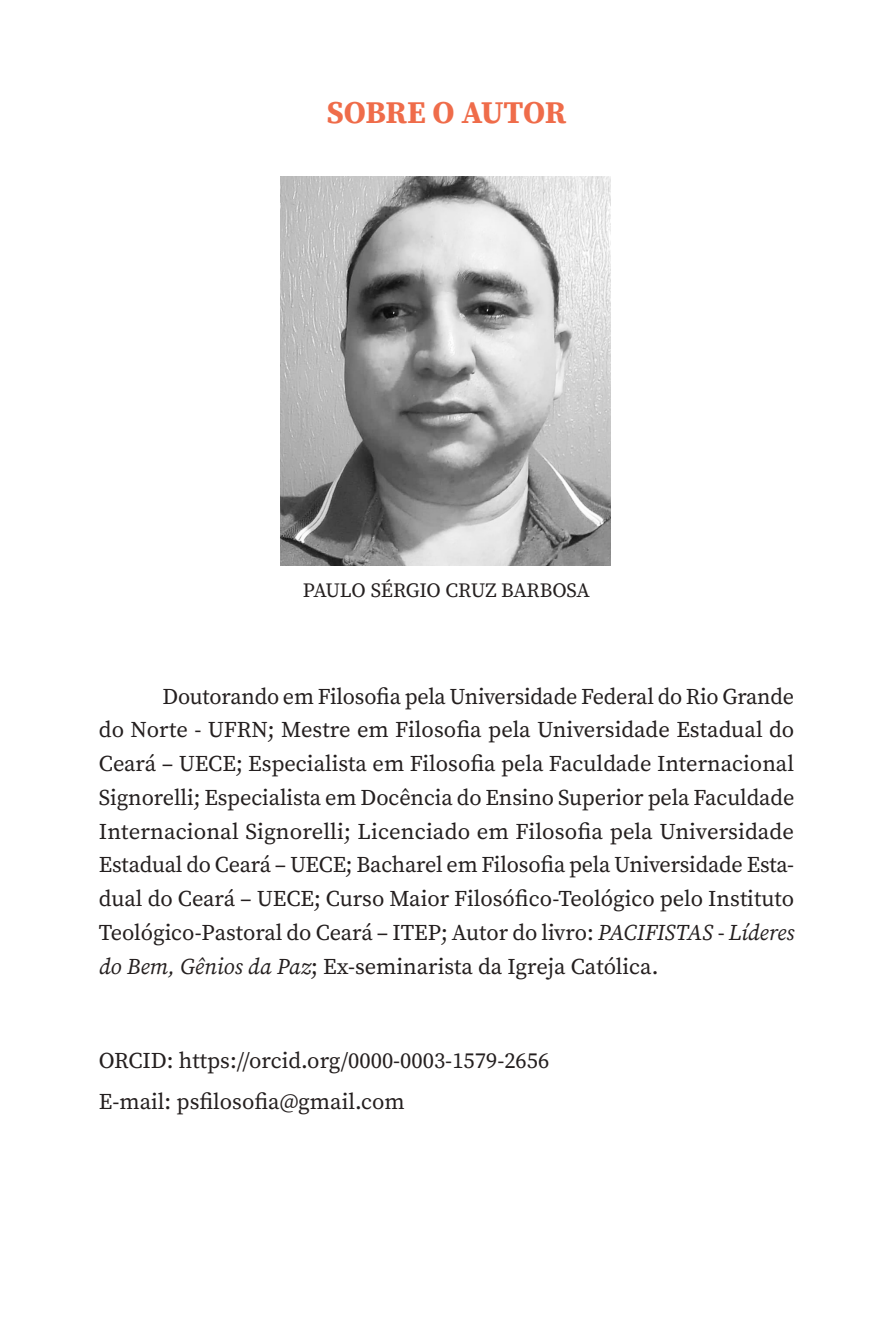
<style>
.page{position:relative;width:893px;height:1340px;background:#fff}
.page>*{position:absolute;margin:0;border:0;box-sizing:border-box;transform-origin:0 0}
.t1{font:700 31.5px "Source Serif Pro";letter-spacing:-.015em;color:#ef6c4a}
.t2{font:22.5px/33.8px "Source Serif Pro";color:#241f1f;text-align:justify}
.t3{font:20.25px "Source Serif Pro";letter-spacing:-.015em;color:#241f1f}
.s1{font-style:italic}
</style>
<div class="page">
<img style="left:281px;top:176px;width:329px;height:389px">
<h1 class="t1" style="left:327px;top:90px;width:241px">SOBRE O AUTOR</h1>
<p class="t3" style="left:303px;top:577px;width:289px">PAULO SÉRGIO CRUZ BARBOSA</p>
<p class="t2" style="left:99px;top:679px;width:697px;text-indent:64px">Doutorando em Filosofia pela Universidade Federal do Rio Grande do Norte - UFRN; Mestre em Filosofia pela Universidade Estadual do Ceará – UECE; Especialista em Filosofia pela Faculdade Internacional Signorelli; Especialista em Docência do Ensino Superior pela Faculdade Internacional Signorelli; Licenciado em Filosofia pela Universidade Estadual do Ceará – UECE; Bacharel em Filosofia pela Universidade Esta&shy;dual do Ceará – UECE; Curso Maior Filosófico-Teológico pelo Instituto Teológico-Pastoral do Ceará – ITEP; Autor do livro: <span class="s1">PACIFISTAS - Líderes do Bem, Gênios da Paz</span>; Ex-seminarista da Igreja Católica.</p>
<p class="t2" style="left:99px;top:1040px;width:452px;line-height:40.5px">ORCID: https://orcid.org/0000-0003-1579-2656<br>E-mail: psfilosofia@gmail.com</p>
</div>
